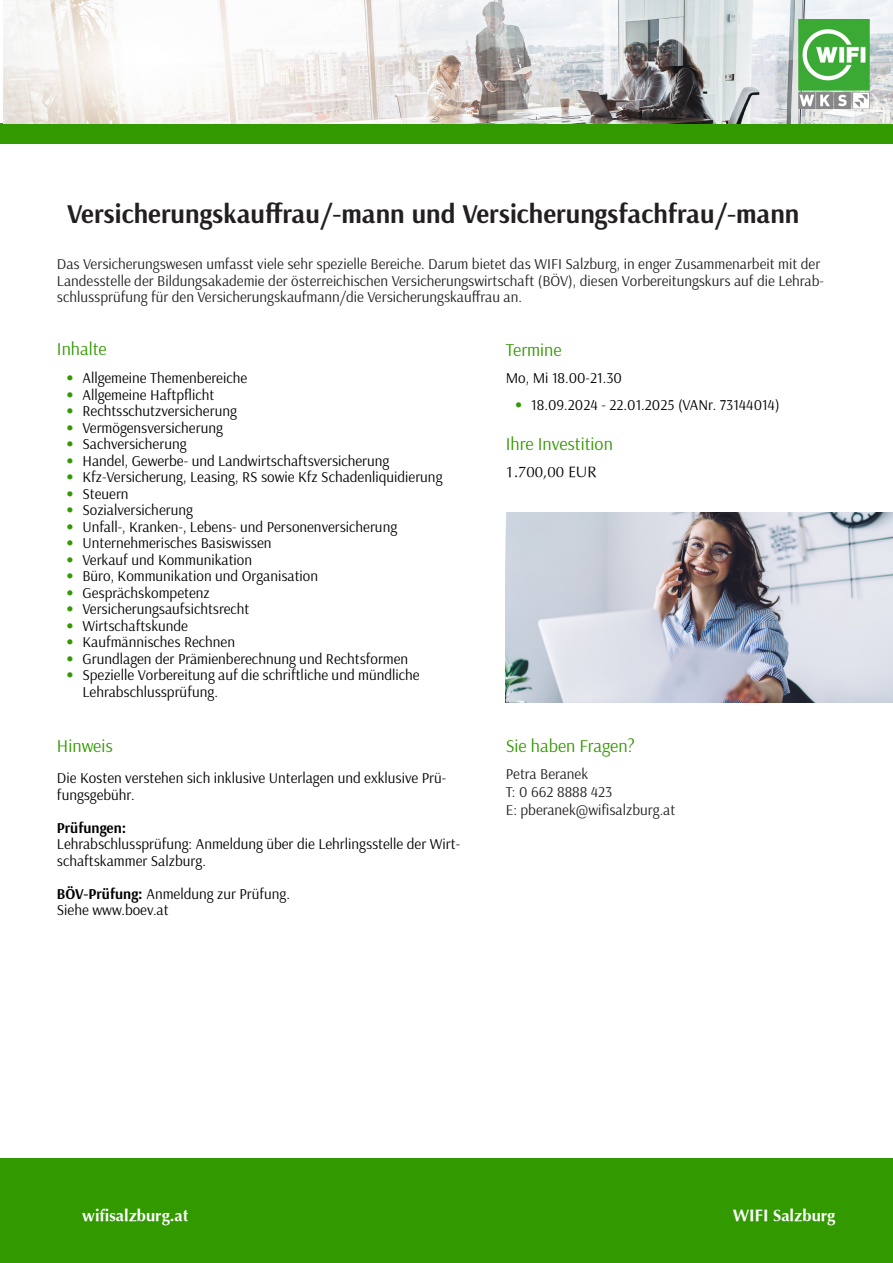
<style>
.page{position:relative;width:893px;height:1263px;background:#fff}
.page>*{position:absolute;margin:0;border:0;box-sizing:border-box;transform-origin:0 0}
.t1{font:700 27px "Arsenal";color:#231f20}
.t2{font:18px "Arsenal";color:#390}
.t3{font:700 16.5px "Optima";color:#fff}
.t4{font:15px/16.5px "Arsenal";color:#000}
.t5{font:15px/16.5px "Arsenal";color:#231f20}
.t6{font:15px "Optima";color:#000}
.t7{font:700 15px "Arsenal";color:#000}
.s1{font-family:"Optima";color:#390}
.s2{font-weight:700}
</style>
<div class="page">
<div style="left:0;top:1159px;width:893px;height:104px;background:#390"></div>
<div style="left:0;top:123px;width:893px;height:21px;background:#390"></div>
<img style="left:506px;top:513px;width:387px;height:190px">
<img style="left:3px;top:0;width:890px;height:123px">
<img style="left:789px;top:19px;width:89px;height:90px">
<p class="t1" style="left:67px;top:194px;width:734px">Versicherungskauffrau/-mann und Versicherungsfachfrau/-mann</p>
<p class="t5" style="left:57px;top:255px;width:768px">Das Versicherungswesen umfasst viele sehr spezielle Bereiche. Darum bietet das WIFI Salzburg, in enger Zusammenarbeit mit der<br>Landesstelle der Bildungsakademie der österreichischen Versicherungswirtschaft (BÖV), diesen Vorbereitungskurs auf die Lehrab&shy;schlussprüfung für den Versicherungskaufmann/die Versicherungskauffrau an.</p>
<p class="t2" style="left:57px;top:337px;width:51px">Inhalte</p>
<p class="t4" style="left:65px;top:370px;width:183px"><span class="s1">•</span> Allgemeine Themenbereiche</p>
<p class="t4" style="left:65px;top:386px;width:150px"><span class="s1">•</span> Allgemeine Haftpflicht</p>
<p class="t4" style="left:65px;top:403px;width:173px"><span class="s1">•</span> Rechtsschutzversicherung</p>
<p class="t4" style="left:65px;top:419px;width:159px"><span class="s1">•</span> Vermögensversicherung</p>
<p class="t4" style="left:65px;top:436px;width:122px"><span class="s1">•</span> Sachversicherung</p>
<p class="t4" style="left:65px;top:452px;width:325px"><span class="s1">•</span> Handel, Gewerbe- und Landwirtschaftsversicherung</p>
<p class="t4" style="left:65px;top:469px;width:378px"><span class="s1">•</span> Kfz-Versicherung, Leasing, RS sowie Kfz Schadenliquidierung</p>
<p class="t4" style="left:65px;top:485px;width:65px"><span class="s1">•</span> Steuern</p>
<p class="t4" style="left:65px;top:502px;width:129px"><span class="s1">•</span> Sozialversicherung</p>
<p class="t4" style="left:65px;top:518px;width:333px"><span class="s1">•</span> Unfall-, Kranken-, Lebens- und Personenversicherung</p>
<p class="t4" style="left:65px;top:535px;width:208px"><span class="s1">•</span> Unternehmerisches Basiswissen</p>
<p class="t4" style="left:65px;top:551px;width:188px"><span class="s1">•</span> Verkauf und Kommunikation</p>
<p class="t4" style="left:65px;top:568px;width:254px"><span class="s1">•</span> Büro, Kommunikation und Organisation</p>
<p class="t4" style="left:65px;top:584px;width:146px"><span class="s1">•</span> Gesprächskompetenz</p>
<p class="t4" style="left:65px;top:601px;width:186px"><span class="s1">•</span> Versicherungsaufsichtsrecht</p>
<p class="t4" style="left:65px;top:617px;width:124px"><span class="s1">•</span> Wirtschaftskunde</p>
<p class="t4" style="left:65px;top:634px;width:171px"><span class="s1">•</span> Kaufmännisches Rechnen</p>
<p class="t4" style="left:65px;top:650px;width:344px"><span class="s1">•</span> Grundlagen der Prämienberechnung und Rechtsformen</p>
<p class="t4" style="left:82px;top:667px;width:339px;text-indent:-17px"><span class="s1">•</span> Spezielle Vorbereitung auf die schriftliche und mündliche<br>Lehrabschlussprüfung.</p>
<p class="t2" style="left:57px;top:733px;width:57px">Hinweis</p>
<p class="t4" style="left:57px;top:769px;width:391px">Die Kosten verstehen sich inklusive Unterlagen und exklusive Prü&shy;fungsgebühr.</p>
<p class="t7" style="left:57px;top:817px;width:71px">Prüfungen:</p>
<p class="t4" style="left:57px;top:835px;width:405px">Lehrabschlussprüfung: Anmeldung über die Lehrlingsstelle der Wirt&shy;schaftskammer Salzburg.</p>
<p class="t4" style="left:57px;top:885px;width:235px"><span class="s2">BÖV-Prüfung:</span> Anmeldung zur Prüfung.</p>
<p class="t4" style="left:57px;top:901px;width:113px">Siehe www.boev.at</p>
<p class="t2" style="left:506px;top:337px;width:57px">Termine</p>
<p class="t4" style="left:506px;top:369px;width:118px">Mo, Mi 18.00-21.30</p>
<p class="t4" style="left:514px;top:396px;width:267px"><span class="s1">•</span> 18.09.2024 - 22.01.2025 (VANr. 73144014)</p>
<p class="t2" style="left:506px;top:432px;width:109px">Ihre Investition</p>
<p class="t6" style="left:506px;top:463px;width:92px">1.700,00 EUR</p>
<p class="t2" style="left:506px;top:733px;width:131px">Sie haben Fragen?</p>
<p class="t5" style="left:506px;top:765px;width:84px">Petra Beranek</p>
<p class="t5" style="left:506px;top:783px;width:108px">T: 0 662 8888 423</p>
<p class="t5" style="left:506px;top:801px;width:171px">E: pberanek@wifisalzburg.at</p>
<p class="t3" style="left:82px;top:1206px;width:108px">wifisalzburg.at</p>
<p class="t3" style="left:733px;top:1206px;width:104px">WIFI Salzburg</p>
</div>
